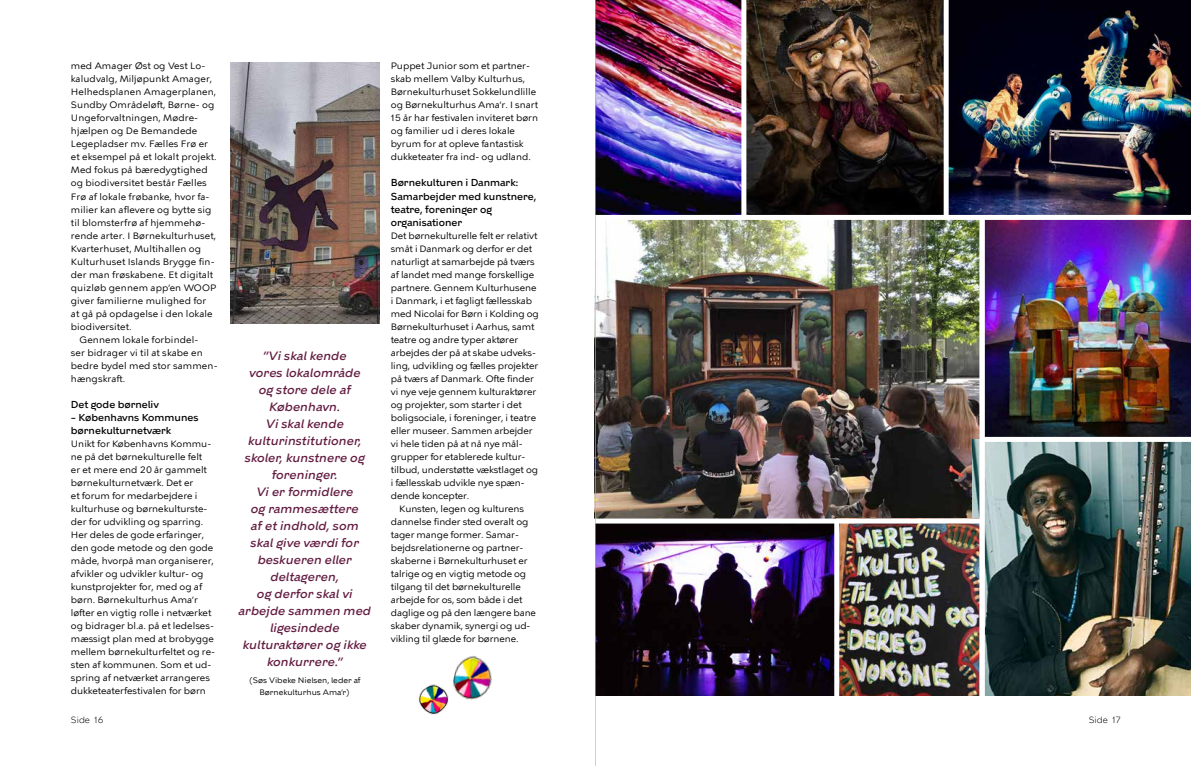
<style>
.page{position:relative;width:1191px;height:766px;background:#fff}
.page>*{position:absolute;margin:0;border:0;box-sizing:border-box;transform-origin:0 0}
.t1{font:italic 500 12px/17px "KBH";letter-spacing:.01em;color:#631c41;text-align:center}
.t2{font:500 10px/13px "KBH";color:#000}
.t3{font:9.3px/13px "KBH Tekst";color:#000}
.t4{font:300 9px "KBH";color:#000}
.t5{font:8px/12px "KBH";color:#000;text-align:center}
</style>
<div class="page">
<img style="left:231px;top:62px;width:148px;height:261px">
<img style="left:453px;top:655px;width:39px;height:45px">
<img style="left:419px;top:684px;width:30px;height:31px">
<img style="left:948px;top:0;width:243px;height:215px">
<img style="left:984px;top:220px;width:207px;height:217px">
<img style="left:594px;top:220px;width:385px;height:298px">
<img style="left:596px;top:0;width:145px;height:215px">
<img style="left:596px;top:523px;width:238px;height:171px">
<img style="left:972px;top:439px;width:219px;height:255px">
<img style="left:746px;top:0;width:197px;height:215px">
<img style="left:839px;top:523px;width:140px;height:171px">
<div style="left:556px;top:518px;width:424px;height:5px;background:#fff"></div>
<div style="left:979px;top:217px;width:5px;height:487px;background:#fff"></div>
<div style="left:980px;top:437px;width:211px;height:5px;background:#fff"></div>
<hr style="left:595px;top:0;width:1px;height:765px;background:#b3b2b2">
<p class="t3" style="left:71px;top:59px;width:136px">med Amager Øst og Vest Lo-</p>
<p class="t3" style="left:71px;top:72px;width:143px">kaludvalg, Miljøpunkt Amager,</p>
<p class="t3" style="left:71px;top:85px;width:147px">Helhedsplanen Amagerplanen,</p>
<p class="t3" style="left:71px;top:98px;width:145px">Sundby Områdeløft, Børne- og</p>
<p class="t3" style="left:71px;top:111px;width:129px">Ungeforvaltningen, Mødre-</p>
<p class="t3" style="left:71px;top:124px;width:128px">hjælpen og De Bemandede</p>
<p class="t3" style="left:71px;top:137px;width:139px">Legepladser mv. Fælles Frø er</p>
<p class="t3" style="left:71px;top:150px;width:147px">et eksempel på et lokalt projekt.</p>
<p class="t3" style="left:71px;top:163px;width:138px">Med fokus på bæredygtighed</p>
<p class="t3" style="left:71px;top:176px;width:137px">og biodiversitet består Fælles</p>
<p class="t3" style="left:71px;top:189px;width:140px">Frø af lokale frøbanke, hvor fa-</p>
<p class="t3" style="left:71px;top:202px;width:142px">milier kan aflevere og bytte sig</p>
<p class="t3" style="left:71px;top:215px;width:136px">til blomsterfrø af hjemmehø-</p>
<p class="t3" style="left:71px;top:228px;width:147px">rende arter. I Børnekulturhuset,</p>
<p class="t3" style="left:71px;top:241px;width:132px">Kvarterhuset, Multihallen og</p>
<p class="t3" style="left:71px;top:254px;width:145px">Kulturhuset Islands Brygge fin-</p>
<p class="t3" style="left:71px;top:267px;width:144px">der man frøskabene. Et digitalt</p>
<p class="t3" style="left:71px;top:280px;width:147px">quizløb gennem app’en WOOP</p>
<p class="t3" style="left:71px;top:293px;width:137px">giver familierne mulighed for</p>
<p class="t3" style="left:71px;top:306px;width:143px">at gå på opdagelse i den lokale</p>
<p class="t3" style="left:71px;top:319px;width:62px">biodiversitet.</p>
<p class="t3" style="left:79px;top:332px;width:120px">Gennem lokale forbindel-</p>
<p class="t3" style="left:71px;top:345px;width:133px">ser bidrager vi til at skabe en</p>
<p class="t3" style="left:71px;top:358px;width:148px">bedre bydel med stor sammen-</p>
<p class="t3" style="left:71px;top:371px;width:56px">hængskraft.</p>
<p class="t2" style="left:71px;top:397px;width:90px">Det gode børneliv</p>
<p class="t2" style="left:71px;top:410px;width:129px">– Københavns Kommunes børnekulturnetværk</p>
<p class="t3" style="left:71px;top:436px;width:146px">Unikt for Københavns Kommu&shy;ne på det børnekulturelle felt<br>er et mere end 20 år gammelt børnekulturnetværk. Det er<br>et forum for medarbejdere i kulturhuse og børnekulturste&shy;der for udvikling og sparring.<br>Her deles de gode erfaringer, den gode metode og den gode måde, hvorpå man organiserer, afvikler og udvikler kultur- og kunstprojekter for, med og af børn. Børnekulturhus Ama’r løfter en vigtig rolle i netværket og bidrager bl.a. på et ledelses&shy;mæssigt plan med at brobygge mellem børnekulturfeltet og re&shy;sten af kommunen. Som et ud&shy;spring af netværket arrangeres dukketeaterfestivalen for børn</p>
<p class="t1" style="left:239px;top:347px;width:134px">”Vi skal kende<br>vores lokalområde<br>og store dele af<br>København.<br>Vi skal kende kulturinstitutioner, skoler, kunstnere og foreninger.<br>Vi er formidlere<br>og rammesættere<br>af et indhold, som skal give værdi for beskueren eller deltageren,<br>og derfor skal vi arbejde sammen med ligesindede kulturaktører og ikke konkurrere.”</p>
<p class="t5" style="left:249px;top:673px;width:113px">(Søs Vibeke Nielsen, leder af<br>Børnekulturhus Ama’r)</p>
<p class="t3" style="left:391px;top:59px;width:149px">Puppet Junior som et partner&shy;skab mellem Valby Kulturhus,<br>Børnekulturhuset Sokkelundlille og Børnekulturhus Ama’r. I snart<br>15 år har festivalen inviteret børn og familier ud i deres lokale byrum for at opleve fantastisk dukketeater fra ind- og udland.</p>
<p class="t2" style="left:391px;top:176px;width:147px">Børnekulturen i Danmark:<br>Samarbejder med kunstnere, teatre, foreninger og organisationer</p>
<p class="t3" style="left:391px;top:228px;width:148px">Det børnekulturelle felt er relativt</p>
<p class="t3" style="left:391px;top:241px;width:143px">småt i Danmark og derfor er det</p>
<p class="t3" style="left:391px;top:254px;width:145px">naturligt at samarbejde på tværs</p>
<p class="t3" style="left:391px;top:267px;width:145px">af landet med mange forskellige</p>
<p class="t3" style="left:391px;top:280px;width:147px">partnere. Gennem Kulturhusene</p>
<p class="t3" style="left:391px;top:293px;width:143px">i Danmark, i et fagligt fællesskab</p>
<p class="t3" style="left:391px;top:306px;width:149px">med Nicolai for Børn i Kolding og</p>
<p class="t3" style="left:391px;top:319px;width:145px">Børnekulturhuset i Aarhus, samt</p>
<p class="t3" style="left:391px;top:333px;width:129px">teatre og andre typer aktører</p>
<p class="t3" style="left:391px;top:346px;width:147px">arbejdes der på at skabe udveks-</p>
<p class="t3" style="left:391px;top:358px;width:149px">ling, udvikling og fælles projekter</p>
<p class="t3" style="left:391px;top:371px;width:145px">på tværs af Danmark. Ofte finder</p>
<p class="t3" style="left:391px;top:384px;width:147px">vi nye veje gennem kulturaktører</p>
<p class="t3" style="left:391px;top:397px;width:132px">og projekter, som starter i det</p>
<p class="t3" style="left:391px;top:410px;width:147px">boligsociale, i foreninger, i teatre</p>
<p class="t3" style="left:391px;top:423px;width:143px">eller museer. Sammen arbejder</p>
<p class="t3" style="left:391px;top:436px;width:133px">vi hele tiden på at nå nye mål-</p>
<p class="t3" style="left:391px;top:449px;width:136px">grupper for etablerede kultur-</p>
<p class="t3" style="left:391px;top:462px;width:149px">tilbud, understøtte vækstlaget og</p>
<p class="t3" style="left:391px;top:475px;width:135px">i fællesskab udvikle nye spæn-</p>
<p class="t3" style="left:391px;top:488px;width:80px">dende koncepter.</p>
<p class="t3" style="left:399px;top:501px;width:126px">Kunsten, legen og kulturens</p>
<p class="t3" style="left:391px;top:514px;width:139px">dannelse finder sted overalt og</p>
<p class="t3" style="left:391px;top:527px;width:130px">tager mange former. Samar-</p>
<p class="t3" style="left:391px;top:540px;width:134px">bejdsrelationerne og partner-</p>
<p class="t3" style="left:391px;top:553px;width:138px">skaberne i Børnekulturhuset er</p>
<p class="t3" style="left:391px;top:566px;width:137px">talrige og en vigtig metode og</p>
<p class="t3" style="left:391px;top:579px;width:132px">tilgang til det børnekulturelle</p>
<p class="t3" style="left:391px;top:592px;width:133px">arbejde for os, som både i det</p>
<p class="t3" style="left:391px;top:605px;width:147px">daglige og på den længere bane</p>
<p class="t3" style="left:391px;top:618px;width:141px">skaber dynamik, synergi og ud-</p>
<p class="t3" style="left:391px;top:631px;width:129px">vikling til glæde for børnene.</p>
<p class="t4" style="left:71px;top:714px;width:34px">Side 16</p>
<p class="t4" style="left:1088px;top:714px;width:34px">Side 17</p>
</div>
